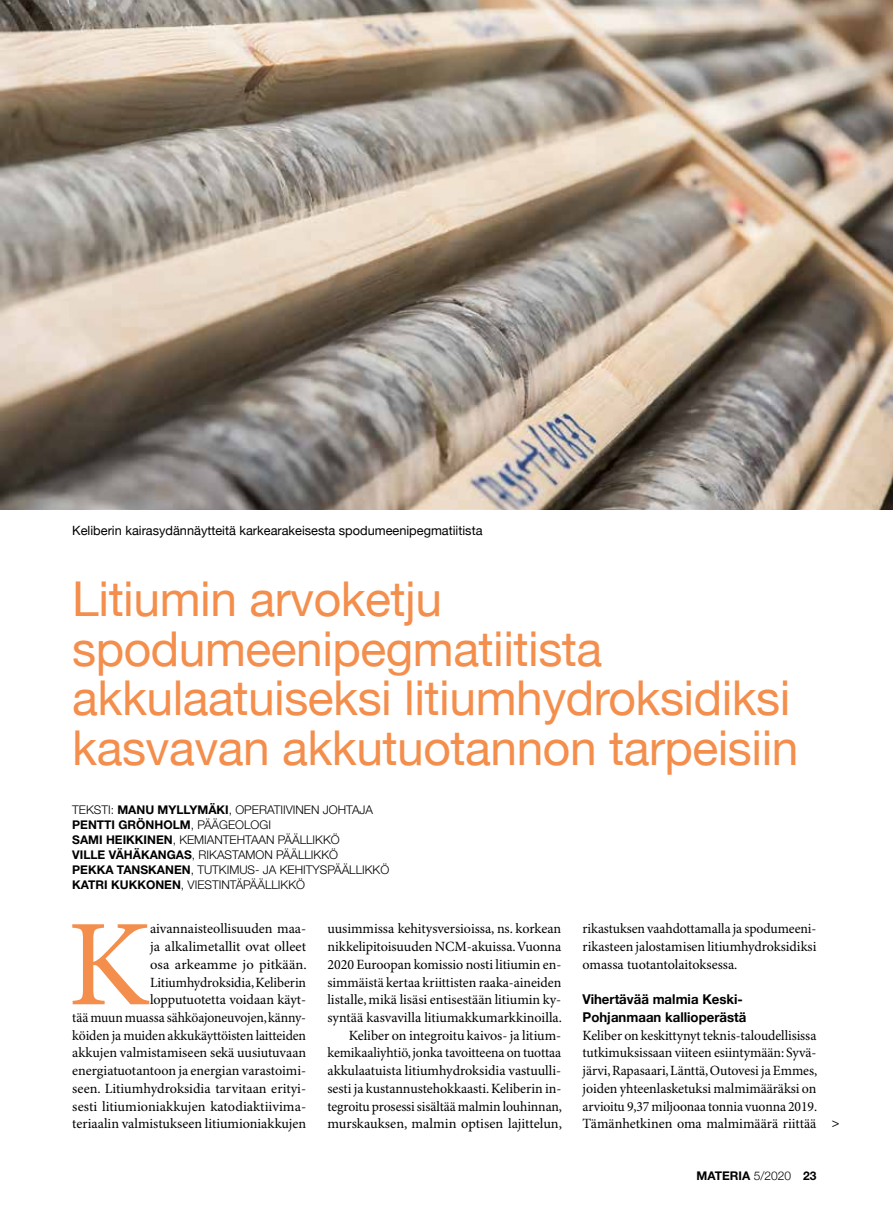
<style>
.page{position:relative;width:893px;height:1221px;background:#fff}
.page>*{position:absolute;margin:0;border:0;box-sizing:border-box;transform-origin:0 0}
.t1{font:123px "Minion Pro";color:#f48e4c}
.t2{font:48px/49.5px "Helvetica Neue";letter-spacing:-.01em;color:#f48e4c}
.t3{font:14.1px/17.7px "Minion Pro";letter-spacing:-.005em;color:#000;text-align:right}
.t4{font:700 13.5px/17.7px "Helvetica Neue";color:#000}
.t5{font:12.75px "Helvetica Neue";color:#000}
.t6{font:12.75px "Helvetica Neue LT Std";color:#000}
.t7{font:300 12px/15px "Helvetica Neue LT Std";color:#000}
.t8{font:700 12px "Helvetica Neue LT Std";color:#000}
.s1{font-weight:700}
.s2{font-family:"Helvetica Neue";font-weight:300}
</style>
<div class="page">
<img style="left:0;top:0;width:893px;height:510px">
<p class="t5" style="left:72px;top:521px;width:412px">Keliberin kairasydännäytteitä karkearakeisesta spodumeenipegmatiitista</p>
<h2 class="t2" style="left:72px;top:577px;width:728px">Litiumin arvoketju spodumeenipegmatiitista akkulaatuiseksi litiumhydroksidiksi kasvavan akkutuotannon tarpeisiin</h2>
<p class="t7" style="left:72px;top:802px;width:318px">TEKSTI: <span class="s1">MANU MYLLYMÄKI</span>, OPERATIIVINEN JOHTAJA <span class="s1">PENTTI GRÖNHOLM</span>, PÄÄGEOLOGI<br><span class="s1">SAMI HEIKKINEN</span>, KEMIANTEHTAAN PÄÄLLIKKÖ<br><span class="s1">VILLE VÄHÄKANGAS</span>, RIKASTAMON PÄÄLLIKKÖ<br><span class="s1">PEKKA TANSKANEN</span>, TUTKIMUS- JA KEHITYSPÄÄLLIKKÖ <span class="s1">KATRI KUKKONEN</span>, VIESTINTÄPÄÄLLIKKÖ</p>
<p class="t3" style="left:72px;top:920px;width:236px">aivannaisteollisuuden maa-<br>ja alkalimetallit ovat olleet<br>osa arkeamme jo pitkään.<br>Litiumhydroksidia, Keliberin lopputuotetta voidaan käyt-<br>tää muun muassa sähköajoneuvojen, känny&shy;köiden ja muiden akkukäyttöisten laitteiden akkujen valmistamiseen sekä uusiutuvaan energiatuotantoon ja energian varastoimi&shy;seen. Litiumhydroksidia tarvitaan erityi&shy;sesti litiumioniakkujen katodiaktiivima&shy;teriaalin valmistukseen litiumioniakkujen</p>
<p class="t3" style="left:327px;top:920px;width:236px">uusimmissa kehitysversioissa, ns. korkean nikkelipitoisuuden NCM-akuissa. Vuonna 2020 Euroopan komissio nosti litiumin en&shy;simmäistä kertaa kriittisten raaka-aineiden listalle, mikä lisäsi entisestään litiumin ky&shy;syntää kasvavilla litiumakkumarkkinoilla.<br>Keliber on integroitu kaivos- ja litium&shy;kemikaaliyhtiö, jonka tavoitteena on tuottaa akkulaatuista litiumhydroksidia vastuulli&shy;sesti ja kustannustehokkaasti. Keliberin in&shy;tegroitu prosessi sisältää malmin louhinnan, murskauksen, malmin optisen lajittelun,</p>
<p class="t3" style="left:583px;top:920px;width:235px;text-align:justify">rikastuksen vaahdottamalla ja spodumeeni&shy;rikasteen jalostamisen litiumhydroksidiksi omassa tuotantolaitoksessa.</p>
<h1 class="t1" style="left:67px;top:891px;width:84px">K</h1>
<p class="t4" style="left:583px;top:990px;width:165px">Vihertävää malmia Keski-<br>Pohjanmaan kallioperästä</p>
<p class="t3" style="left:583px;top:1026px;width:236px;text-align:justify">Keliber on keskittynyt teknis-taloudellisissa tutkimuksissaan viiteen esiintymään: Syvä&shy;järvi, Rapasaari, Länttä, Outovesi ja Emmes, joiden yhteenlasketuksi malmimääräksi on arvioitu 9,37 miljoonaa tonnia vuonna 2019.<br>Tämänhetkinen oma malmimäärä riittää</p>
<p class="t6" style="left:832px;top:1114px;width:9px">&gt;</p>
<p class="t8" style="left:697px;top:1168px;width:121px">MATERIA <span class="s2">5/2020</span> 23</p>
</div>
